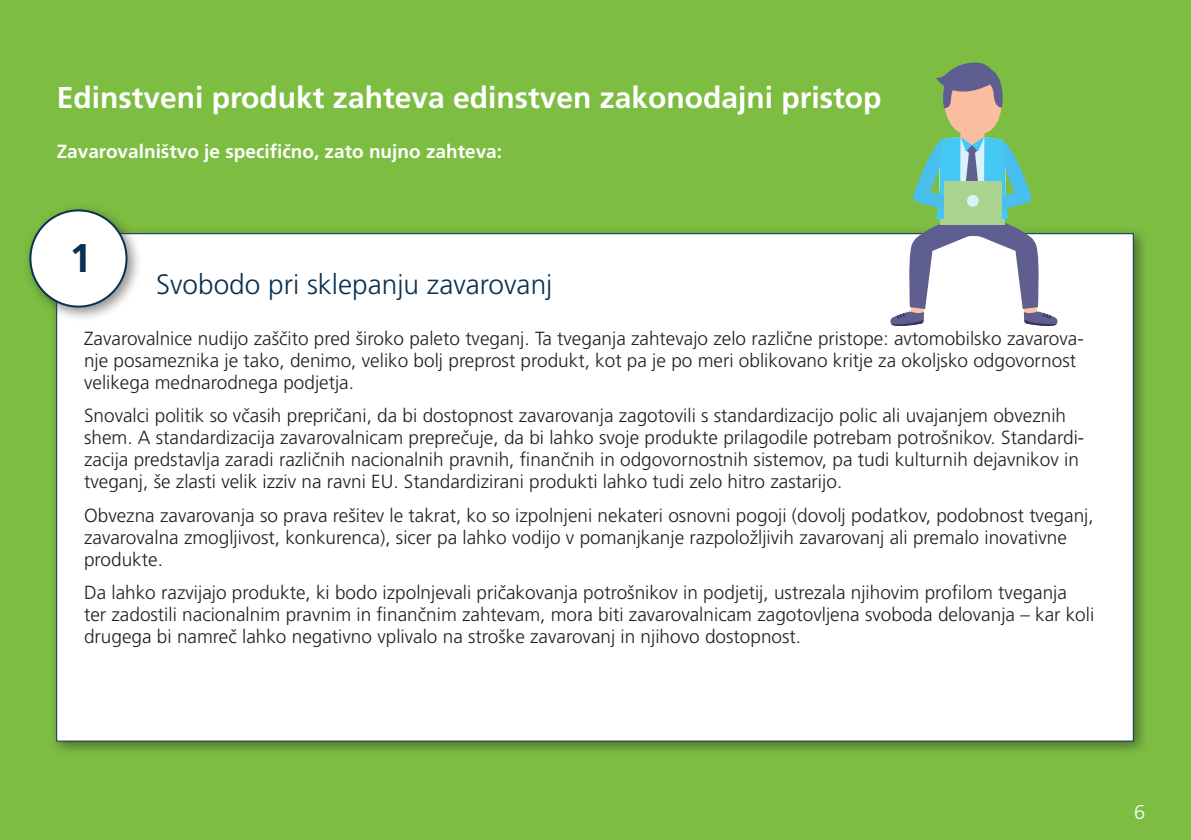
<style>
.page{position:relative;width:1191px;height:840px;background:#fff}
.page>*{position:absolute;margin:0;border:0;box-sizing:border-box;transform-origin:0 0}
.t1{font:700 40px "Frutiger CE";color:#093153}
.t2{font:700 30px "Frutiger CE";color:#fff}
.t3{font:300 28px "Frutiger CE";color:#093153}
.t4{font:300 20px "Frutiger CE";color:#fff}
.t5{font:300 19px/22px "Frutiger CE";color:#231f20}
.t6{font:700 19px "Frutiger CE";color:#fff}
</style>
<div class="page">
<div style="left:0;top:0;width:1191px;height:839px;background:#7cbd42"></div>
<div style="left:49px;top:226px;width:1100px;height:530px;background:#231f20;opacity:.5"></div>
<div style="left:56px;top:232px;width:1078px;height:509px;background:#fff"></div>
<div style="left:23px;top:203px;width:119px;height:119px;background:#231f20;opacity:.5"></div>
<div style="left:30px;top:210px;width:96px;height:96px;background:#fff;border-radius:50%"></div>
<div style="left:29px;top:209px;width:98px;height:98px;border:2px solid #093153;border-radius:50%"></div>
<svg style="left:889px;top:62px;width:169px;height:265px"></svg>
<div style="left:943px;top:181px;width:58px;height:38px;background:#a9d48f"></div>
<div style="left:940px;top:219px;width:65px;height:6px;background:#a9d48f"></div>
<div style="left:967px;top:195px;width:11px;height:11px;background:#daf1f9;border-radius:50%"></div>
<h2 class="t2" style="left:57px;top:79px;width:826px">Edinstveni produkt zahteva edinstven zakonodajni pristop</h2>
<p class="t6" style="left:57px;top:140px;width:447px">Zavarovalništvo je specifično, zato nujno zahteva:</p>
<h1 class="t1" style="left:69px;top:234px;width:24px">1</h1>
<h3 class="t3" style="left:156px;top:268px;width:398px">Svobodo pri sklepanju zavarovanj</h3>
<p class="t5" style="left:84px;top:327px;width:1001px">Zavarovalnice nudijo zaščito pred široko paleto tveganj. Ta tveganja zahtevajo zelo različne pristope: avtomobilsko zavarova&shy;nje posameznika je tako, denimo, veliko bolj preprost produkt, kot pa je po meri oblikovano kritje za okoljsko odgovornost velikega mednarodnega podjetja.</p>
<p class="t5" style="left:84px;top:404px;width:1001px">Snovalci politik so včasih prepričani, da bi dostopnost zavarovanja zagotovili s standardizacijo polic ali uvajanjem obveznih shem. A standardizacija zavarovalnicam preprečuje, da bi lahko svoje produkte prilagodile potrebam potrošnikov. Standardi&shy;zacija predstavlja zaradi različnih nacionalnih pravnih, finančnih in odgovornostnih sistemov, pa tudi kulturnih dejavnikov in tveganj, še zlasti velik izziv na ravni EU. Standardizirani produkti lahko tudi zelo hitro zastarijo.</p>
<p class="t5" style="left:84px;top:503px;width:1011px">Obvezna zavarovanja so prava rešitev le takrat, ko so izpolnjeni nekateri osnovni pogoji (dovolj podatkov, podobnost tveganj, zavarovalna zmogljivost, konkurenca), sicer pa lahko vodijo v pomanjkanje razpoložljivih zavarovanj ali premalo inovativne produkte.</p>
<p class="t5" style="left:84px;top:581px;width:1011px">Da lahko razvijajo produkte, ki bodo izpolnjevali pričakovanja potrošnikov in podjetij, ustrezala njihovim profilom tveganja<br>ter zadostili nacionalnim pravnim in finančnim zahtevam, mora biti zavarovalnicam zagotovljena svoboda delovanja – kar koli drugega bi namreč lahko negativno vplivalo na stroške zavarovanj in njihovo dostopnost.</p>
<p class="t4" style="left:1134px;top:799px;width:13px">6</p>
</div>
